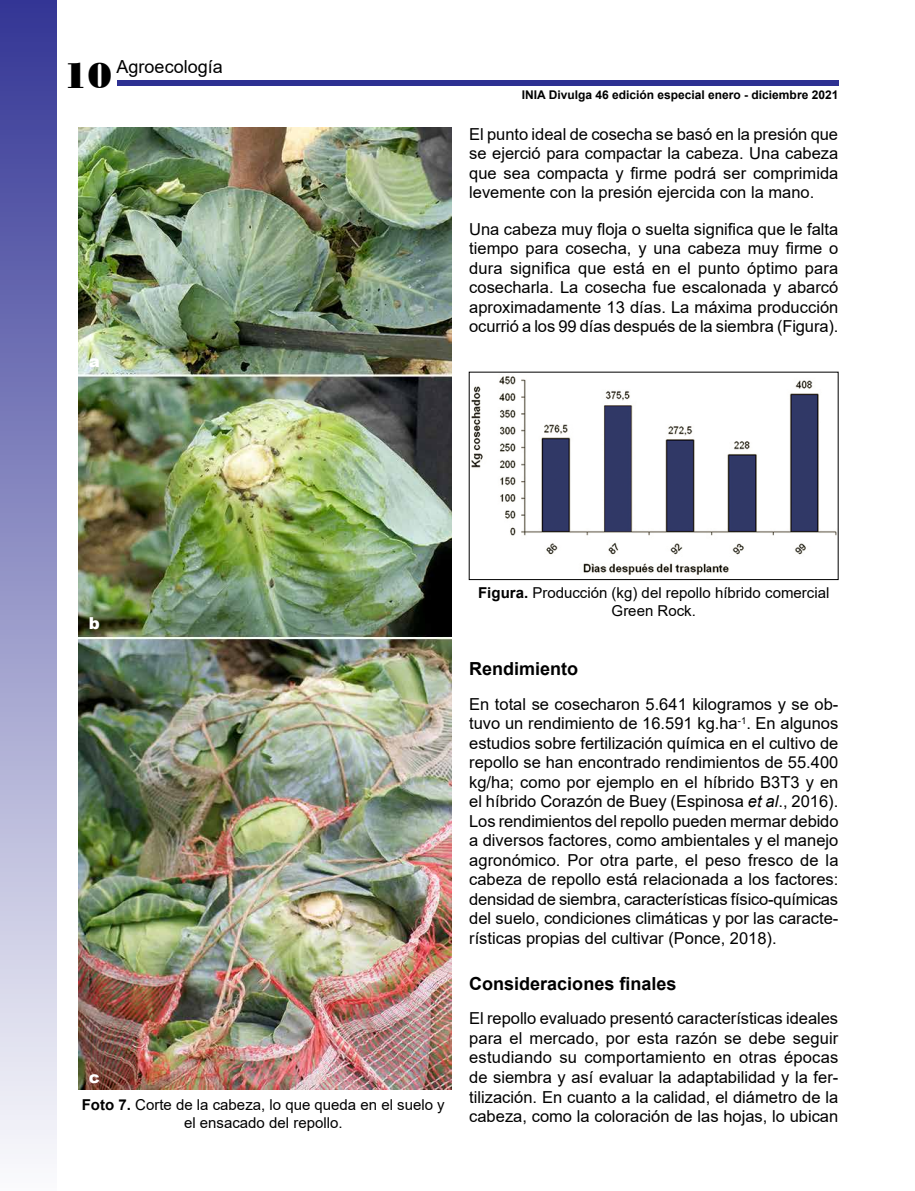
<style>
.page{position:relative;width:915px;height:1191px;background:#fff}
.page>*{position:absolute;margin:0;border:0;box-sizing:border-box;transform-origin:0 0}
.t1{font:700 18px "Arial";color:#000}
.t2{font:18px "Arial";color:#000}
.t3{font:16.5px/19.5px "Arial";color:#000;text-align:justify}
.t4{font:900 16.5px "Arial";color:#fff}
.t5{font:15px/18px "Arial";color:#000;text-align:center}
.t6{font:700 12px "Arial";color:#000}
.s1{font-family:"Poster Bodoni BT";font-size:36px}
.s2{font-weight:700}
.s3{font-style:italic}
</style>
<div class="page">
<div style="left:117px;top:80px;width:721px;height:5px;background:#2e3192"></div>
<div style="left:0;top:0;width:56px;height:1191px;background:linear-gradient(to bottom,#333595,#fbfbfd)"></div>
<img style="left:79px;top:128px;width:372px;height:961px">
<img style="left:471px;top:376px;width:365px;height:199px">
<div style="left:468px;top:372px;width:370px;height:208px;border:1px solid #000"></div>
<p class="t2" style="left:64px;top:54px;width:160px"><span class="s1">10</span> Agroecología</p>
<p class="t4" style="left:89px;top:349px;width:13px">a</p>
<p class="t6" style="left:521px;top:86px;width:318px">INIA Divulga 46 edición especial enero - diciembre 2021</p>
<p class="t3" style="left:469px;top:124px;width:370px">El punto ideal de cosecha se basó en la presión que se ejerció para compactar la cabeza. Una cabeza que sea compacta y firme podrá ser comprimida levemente con la presión ejercida con la mano.</p>
<p class="t3" style="left:469px;top:219px;width:370px">Una cabeza muy floja o suelta significa que le falta tiempo para cosecha, y una cabeza muy firme o dura significa que está en el punto óptimo para cosecharla. La cosecha fue escalonada y abarcó aproximadamente 13 días. La máxima producción ocurrió a los 99 días después de la siembra (Figura).</p>
<p class="t4" style="left:89px;top:611px;width:13px">b</p>
<p class="t4" style="left:89px;top:1065px;width:13px">c</p>
<p class="t5" style="left:82px;top:1095px;width:364px"><span class="s2">Foto 7.</span> Corte de la cabeza, lo que queda en el suelo y el ensacado del repollo.</p>
<p class="t5" style="left:478px;top:583px;width:352px"><span class="s2">Figura.</span> Producción (kg) del repollo híbrido comercial<br>Green Rock.</p>
<p class="t1" style="left:469px;top:656px;width:111px">Rendimiento</p>
<p class="t3" style="left:469px;top:694px;width:371px">En total se cosecharon 5.641 kilogramos y se ob&shy;tuvo un rendimiento de 16.591 kg.ha<sup>-1</sup>. En algunos estudios sobre fertilización química en el cultivo de repollo se han encontrado rendimientos de 55.400 kg/ha; como por ejemplo en el híbrido B3T3 y en el híbrido Corazón de Buey (Espinosa <span class="s3">et al</span>., 2016).<br>Los rendimientos del repollo pueden mermar debido a diversos factores, como ambientales y el manejo agronómico. Por otra parte, el peso fresco de la cabeza de repollo está relacionada a los factores: densidad de siembra, características físico-químicas del suelo, condiciones climáticas y por las caracte&shy;rísticas propias del cultivar (Ponce, 2018).</p>
<p class="t1" style="left:469px;top:971px;width:209px">Consideraciones finales</p>
<p class="t3" style="left:469px;top:1008px;width:370px">El repollo evaluado presentó características ideales para el mercado, por esta razón se debe seguir estudiando su comportamiento en otras épocas de siembra y así evaluar la adaptabilidad y la fer&shy;tilización. En cuanto a la calidad, el diámetro de la cabeza, como la coloración de las hojas, lo ubican</p>
</div>
